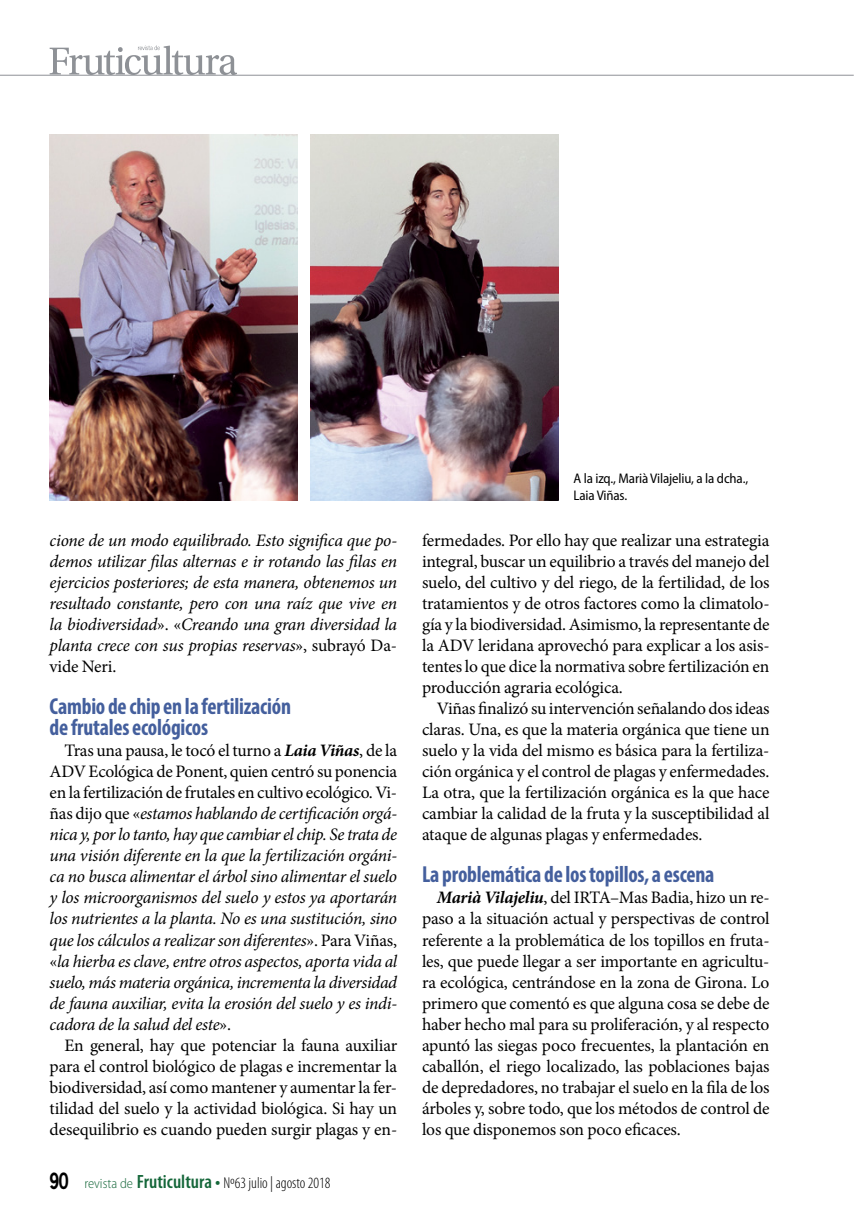
<style>
.page{position:relative;width:854px;height:1216px;background:#fff}
.page>*{position:absolute;margin:0;border:0;box-sizing:border-box;transform-origin:0 0}
.t1{font:700 condensed 23.28px/21px "Myriad Pro";letter-spacing:-.01em;color:#445f9d;scale:.94 1}
.t2{font:17.5px/21px "Minion Pro";letter-spacing:-.02em;color:#000;text-align:justify}
.t3{font:italic 17.5px/21px "Minion Pro";letter-spacing:-.015em;color:#000;text-align:justify}
.t4{font:300 condensed 15.75px "Myriad Pro";color:#000}
.t5{font:semi-condensed 14px/16.8px "Myriad Pro";letter-spacing:-.01em;color:#000}
.s1{font-style:normal}
.s2{font-weight:700}
.s3{font-family:"News Gothic Std";font-weight:700;font-stretch:normal;font-size:21px}
.s4{font-stretch:semi-condensed;font-size:14px;color:#15673a}
.s5{font-weight:600;font-size:19.25px;color:#15673a}
.s6{font-weight:700;font-style:italic}
</style>
<div class="page">
<hr style="left:0;top:75px;width:853px;height:1px;background:#8e9196">
<svg style="left:50px;top:45px;width:187px;height:30px"></svg>
<img style="left:310px;top:134px;width:248px;height:366px">
<img style="left:50px;top:134px;width:248px;height:366px">
<p class="t3" style="left:50px;top:530px;width:349px">cione de un modo equilibrado. Esto significa que po&shy;demos utilizar filas alternas e ir rotando las filas en ejercicios posteriores; de esta manera, obtenemos un resultado constante, pero con una raíz que vive en la biodiversidad<span class="s1">». «</span>Creando una gran diversidad la planta crece con sus propias reservas<span class="s1">», subrayó Da&shy;vide Neri.</span></p>
<h1 class="t1" style="left:50px;top:695px;width:258px">Cambio de chip en la fertilización de frutales ecológicos</h1>
<p class="t3" style="left:50px;top:740px;width:349px;text-indent:15px"><span class="s1">Tras una pausa, le tocó el turno a</span> <span class="s2">Laia Viñas</span><span class="s1">, de la ADV Ecológica de Ponent, quien centró su ponencia en la fertilización de frutales en cultivo ecológico. Vi&shy;ñas dijo que «</span>estamos hablando de certificación orgá&shy;nica y, por lo tanto, hay que cambiar el chip. Se trata de una visión diferente en la que la fertilización orgáni&shy;ca no busca alimentar el árbol sino alimentar el suelo y los microorganismos del suelo y estos ya aportarán los nutrientes a la planta. No es una sustitución, sino que los cálculos a realizar son diferentes<span class="s1">». Para Viñas, «</span>la hierba es clave, entre otros aspectos, aporta vida al suelo, más materia orgánica, incrementa la diversidad de fauna auxiliar, evita la erosión del suelo y es indi&shy;cadora de la salud del este<span class="s1">».</span></p>
<p class="t2" style="left:50px;top:1034px;width:349px;text-indent:15px">En general, hay que potenciar la fauna auxiliar para el control biológico de plagas e incrementar la biodiversidad, así como mantener y aumentar la fer&shy;tilidad del suelo y la actividad biológica. Si hay un desequilibrio es cuando pueden surgir plagas y en-</p>
<p class="t4" style="left:50px;top:1174px;width:282px"><span class="s3">90</span> <span class="s4">revista de</span> <span class="s5">Fruticultura •</span> Nº63 julio | agosto 2018</p>
<p class="t5" style="left:573px;top:470px;width:176px">A la izq., Marià Vilajeliu, a la dcha.,<br>Laia Viñas.</p>
<p class="t2" style="left:422px;top:530px;width:349px">fermedades. Por ello hay que realizar una estrategia integral, buscar un equilibrio a través del manejo del suelo, del cultivo y del riego, de la fertilidad, de los tratamientos y de otros factores como la climatolo&shy;gía y la biodiversidad. Asimismo, la representante de la ADV leridana aprovechó para explicar a los asis&shy;tentes lo que dice la normativa sobre fertilización en producción agraria ecológica.</p>
<p class="t2" style="left:422px;top:698px;width:349px;text-indent:15px">Viñas finalizó su intervención señalando dos ideas claras. Una, es que la materia orgánica que tiene un suelo y la vida del mismo es básica para la fertiliza&shy;ción orgánica y el control de plagas y enfermedades.<br>La otra, que la fertilización orgánica es la que hace cambiar la calidad de la fruta y la susceptibilidad al ataque de algunas plagas y enfermedades.</p>
<h1 class="t1" style="left:422px;top:863px;width:312px">La problemática de los topillos, a escena</h1>
<p class="t2" style="left:422px;top:887px;width:349px;text-indent:15px"><span class="s6">Marià Vilajeliu</span>, del IRTA–Mas Badia, hizo un re&shy;paso a la situación actual y perspectivas de control referente a la problemática de los topillos en fruta&shy;les, que puede llegar a ser importante en agricultu&shy;ra ecológica, centrándose en la zona de Girona. Lo primero que comentó es que alguna cosa se debe de haber hecho mal para su proliferación, y al respecto apuntó las siegas poco frecuentes, la plantación en caballón, el riego localizado, las poblaciones bajas de depredadores, no trabajar el suelo en la fila de los árboles y, sobre todo, que los métodos de control de los que disponemos son poco eficaces.</p>
</div>
